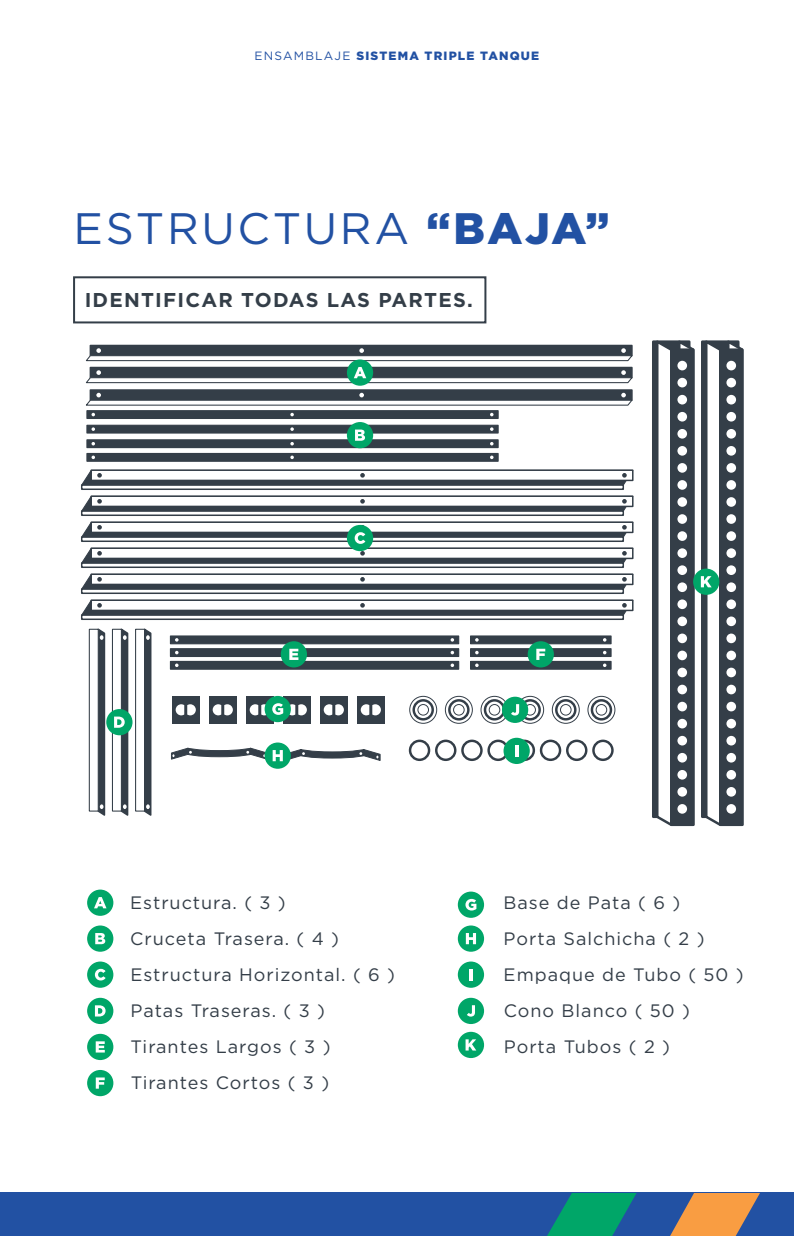
<style>
.page{position:relative;width:794px;height:1236px;background:#fff}
.page>*{position:absolute;margin:0;border:0;box-sizing:border-box;transform-origin:0 0}
.t1{font:44px "Gotham";letter-spacing:.06em;color:#2251a3}
.t2{font:700 20px "Gotham";letter-spacing:.06em;color:#343e48}
.t3{font:18px/36px "Gotham";letter-spacing:.055em;color:#343e48}
.t4{font:900 12px "Gotham";letter-spacing:.1em;color:#2251a3}
.s1{font-weight:400}
.s2{font-weight:900}
</style>
<div class="page">
<div style="left:0;top:1193px;width:794px;height:43px;background:#2251a3"></div>
<svg style="left:547px;top:1193px;width:89px;height:43px"></svg>
<svg style="left:670px;top:1193px;width:90px;height:43px"></svg>
<div style="left:73px;top:276px;width:413px;height:47px;border:2px solid #343e48"></div>
<div style="left:90px;top:345px;width:542px;height:11px;background:#343e48"></div>
<div style="left:90px;top:389px;width:542px;height:12px;background:#343e48;border:2px solid #343e48"></div>
<svg style="left:86px;top:393px;width:547px;height:13px"></svg>
<svg style="left:81px;top:486px;width:543px;height:4px"></svg>
<svg style="left:81px;top:469px;width:553px;height:17px"></svg>
<svg style="left:81px;top:512px;width:543px;height:4px"></svg>
<svg style="left:81px;top:495px;width:553px;height:17px"></svg>
<svg style="left:81px;top:564px;width:543px;height:4px"></svg>
<svg style="left:81px;top:590px;width:543px;height:4px"></svg>
<svg style="left:81px;top:573px;width:553px;height:17px"></svg>
<svg style="left:81px;top:616px;width:543px;height:4px"></svg>
<svg style="left:81px;top:599px;width:553px;height:17px"></svg>
<svg style="left:97px;top:628px;width:9px;height:188px"></svg>
<div style="left:89px;top:629px;width:10px;height:183px;background:#fff;border:1px solid #343e48"></div>
<svg style="left:112px;top:629px;width:2px;height:183px"></svg>
<svg style="left:143px;top:628px;width:9px;height:188px"></svg>
<div style="left:135px;top:629px;width:10px;height:183px;background:#fff;border:1px solid #343e48"></div>
<div style="left:86px;top:439px;width:413px;height:9px;background:#343e48;border:1px solid #343e48"></div>
<svg style="left:290px;top:442px;width:4px;height:3px"></svg>
<svg style="left:91px;top:442px;width:4px;height:3px"></svg>
<div style="left:86px;top:453px;width:413px;height:9px;background:#343e48;border:1px solid #343e48"></div>
<svg style="left:290px;top:456px;width:4px;height:3px"></svg>
<svg style="left:91px;top:456px;width:4px;height:3px"></svg>
<div style="left:86px;top:425px;width:413px;height:9px;background:#343e48;border:1px solid #343e48"></div>
<svg style="left:490px;top:427px;width:3px;height:4px"></svg>
<svg style="left:290px;top:427px;width:4px;height:4px"></svg>
<svg style="left:91px;top:427px;width:4px;height:4px"></svg>
<div style="left:86px;top:410px;width:413px;height:9px;background:#343e48;border:1px solid #343e48"></div>
<svg style="left:290px;top:413px;width:4px;height:3px"></svg>
<svg style="left:91px;top:413px;width:4px;height:3px"></svg>
<div style="left:170px;top:661px;width:289px;height:9px;background:#343e48;border:1px solid #343e48"></div>
<svg style="left:450px;top:663px;width:4px;height:4px"></svg>
<div style="left:170px;top:648px;width:289px;height:9px;background:#343e48;border:1px solid #343e48"></div>
<svg style="left:450px;top:651px;width:4px;height:3px"></svg>
<div style="left:170px;top:635px;width:289px;height:9px;background:#343e48;border:1px solid #343e48"></div>
<svg style="left:450px;top:638px;width:4px;height:4px"></svg>
<svg style="left:175px;top:638px;width:3px;height:4px"></svg>
<div style="left:470px;top:661px;width:141px;height:9px;background:#343e48;border:1px solid #343e48"></div>
<svg style="left:603px;top:663px;width:3px;height:4px"></svg>
<div style="left:470px;top:648px;width:141px;height:9px;background:#343e48;border:1px solid #343e48"></div>
<div style="left:470px;top:635px;width:141px;height:9px;background:#343e48;border:1px solid #343e48"></div>
<svg style="left:603px;top:638px;width:3px;height:4px"></svg>
<svg style="left:475px;top:638px;width:3px;height:4px"></svg>
<div style="left:172px;top:696px;width:27px;height:27px;background:#343e48"></div>
<svg style="left:176px;top:704px;width:20px;height:11px"></svg>
<div style="left:209px;top:696px;width:27px;height:27px;background:#343e48"></div>
<svg style="left:213px;top:704px;width:20px;height:11px"></svg>
<div style="left:246px;top:696px;width:27px;height:27px;background:#343e48"></div>
<div style="left:283px;top:696px;width:27px;height:27px;background:#343e48"></div>
<div style="left:320px;top:696px;width:27px;height:27px;background:#343e48"></div>
<svg style="left:324px;top:704px;width:20px;height:11px"></svg>
<div style="left:357px;top:696px;width:27px;height:27px;background:#343e48"></div>
<svg style="left:361px;top:704px;width:20px;height:11px"></svg>
<div style="left:409px;top:740px;width:21px;height:21px;border:2px solid #343e48;border-radius:50%"></div>
<div style="left:435px;top:740px;width:21px;height:21px;border:2px solid #343e48;border-radius:50%"></div>
<div style="left:461px;top:740px;width:21px;height:21px;border:2px solid #343e48;border-radius:50%"></div>
<div style="left:487px;top:740px;width:22px;height:21px;border:2px solid #343e48;border-radius:50%"></div>
<div style="left:513px;top:740px;width:22px;height:21px;border:2px solid #343e48;border-radius:50%"></div>
<div style="left:540px;top:740px;width:21px;height:21px;border:2px solid #343e48;border-radius:50%"></div>
<div style="left:566px;top:740px;width:21px;height:21px;border:2px solid #343e48;border-radius:50%"></div>
<div style="left:592px;top:740px;width:21px;height:21px;border:2px solid #343e48;border-radius:50%"></div>
<div style="left:412px;top:699px;width:22px;height:21px;border:2px solid #343e48;border-radius:50%"></div>
<div style="left:418px;top:704px;width:11px;height:11px;border:1px solid #343e48;border-radius:50%"></div>
<div style="left:409px;top:696px;width:28px;height:28px;border:1px solid #343e48;border-radius:50%"></div>
<div style="left:448px;top:699px;width:21px;height:21px;border:2px solid #343e48;border-radius:50%"></div>
<div style="left:453px;top:704px;width:11px;height:11px;border:1px solid #343e48;border-radius:50%"></div>
<div style="left:445px;top:696px;width:28px;height:28px;border:1px solid #343e48;border-radius:50%"></div>
<div style="left:484px;top:699px;width:21px;height:21px;border:2px solid #343e48;border-radius:50%"></div>
<div style="left:489px;top:704px;width:11px;height:11px;border:1px solid #343e48;border-radius:50%"></div>
<div style="left:480px;top:696px;width:28px;height:28px;border:1px solid #343e48;border-radius:50%"></div>
<div style="left:519px;top:699px;width:22px;height:21px;border:2px solid #343e48;border-radius:50%"></div>
<div style="left:524px;top:704px;width:11px;height:11px;border:1px solid #343e48;border-radius:50%"></div>
<div style="left:516px;top:696px;width:28px;height:28px;border:1px solid #343e48;border-radius:50%"></div>
<div style="left:555px;top:699px;width:21px;height:21px;border:2px solid #343e48;border-radius:50%"></div>
<div style="left:560px;top:704px;width:11px;height:11px;border:1px solid #343e48;border-radius:50%"></div>
<div style="left:552px;top:696px;width:28px;height:28px;border:1px solid #343e48;border-radius:50%"></div>
<div style="left:590px;top:699px;width:22px;height:21px;border:2px solid #343e48;border-radius:50%"></div>
<div style="left:596px;top:704px;width:11px;height:11px;border:1px solid #343e48;border-radius:50%"></div>
<div style="left:587px;top:696px;width:28px;height:28px;border:1px solid #343e48;border-radius:50%"></div>
<div style="left:652px;top:340px;width:38px;height:478px;background:#343e48"></div>
<svg style="left:347px;top:359px;width:26px;height:27px"></svg>
<svg style="left:86px;top:348px;width:547px;height:36px"></svg>
<div style="left:347px;top:422px;width:26px;height:26px;background:#00a668;border-radius:50%"></div>
<svg style="left:355px;top:430px;width:10px;height:11px"></svg>
<svg style="left:81px;top:521px;width:553px;height:43px"></svg>
<div style="left:106px;top:709px;width:26px;height:26px;background:#00a668;border-radius:50%"></div>
<svg style="left:114px;top:628px;width:16px;height:188px"></svg>
<div style="left:281px;top:641px;width:26px;height:26px;background:#00a668;border-radius:50%"></div>
<svg style="left:289px;top:649px;width:9px;height:11px"></svg>
<div style="left:527px;top:641px;width:27px;height:26px;background:#00a668;border-radius:50%"></div>
<svg style="left:536px;top:649px;width:9px;height:11px"></svg>
<div style="left:265px;top:696px;width:26px;height:26px;background:#00a668;border-radius:50%"></div>
<svg style="left:250px;top:703px;width:57px;height:12px"></svg>
<div style="left:265px;top:742px;width:26px;height:27px;background:#00a668;border-radius:50%"></div>
<svg style="left:171px;top:747px;width:210px;height:15px"></svg>
<div style="left:503px;top:738px;width:27px;height:26px;background:#00a668;border-radius:50%"></div>
<svg style="left:515px;top:745px;width:3px;height:11px"></svg>
<div style="left:502px;top:697px;width:26px;height:26px;background:#00a668;border-radius:50%"></div>
<svg style="left:511px;top:704px;width:8px;height:11px"></svg>
<svg style="left:655px;top:340px;width:89px;height:487px"></svg>
<div style="left:87px;top:890px;width:26px;height:26px;background:#00a668;border-radius:50%"></div>
<svg style="left:94px;top:897px;width:12px;height:11px"></svg>
<div style="left:87px;top:925px;width:26px;height:27px;background:#00a668;border-radius:50%"></div>
<svg style="left:95px;top:933px;width:10px;height:11px"></svg>
<div style="left:87px;top:961px;width:26px;height:27px;background:#00a668;border-radius:50%"></div>
<svg style="left:95px;top:969px;width:11px;height:11px"></svg>
<div style="left:87px;top:998px;width:26px;height:26px;background:#00a668;border-radius:50%"></div>
<svg style="left:95px;top:1005px;width:11px;height:11px"></svg>
<div style="left:87px;top:1034px;width:26px;height:26px;background:#00a668;border-radius:50%"></div>
<svg style="left:96px;top:1041px;width:9px;height:11px"></svg>
<div style="left:87px;top:1070px;width:26px;height:26px;background:#00a668;border-radius:50%"></div>
<svg style="left:96px;top:1077px;width:9px;height:12px"></svg>
<div style="left:458px;top:892px;width:26px;height:26px;background:#00a668;border-radius:50%"></div>
<svg style="left:465px;top:899px;width:11px;height:11px"></svg>
<div style="left:458px;top:925px;width:26px;height:27px;background:#00a668;border-radius:50%"></div>
<svg style="left:466px;top:933px;width:10px;height:11px"></svg>
<div style="left:458px;top:961px;width:26px;height:27px;background:#00a668;border-radius:50%"></div>
<svg style="left:469px;top:969px;width:3px;height:11px"></svg>
<div style="left:458px;top:998px;width:26px;height:26px;background:#00a668;border-radius:50%"></div>
<svg style="left:467px;top:1005px;width:8px;height:12px"></svg>
<div style="left:458px;top:1032px;width:26px;height:26px;background:#00a668;border-radius:50%"></div>
<svg style="left:465px;top:1039px;width:11px;height:11px"></svg>
<p class="t4" style="left:254px;top:48px;width:286px"><span class="s1">ENSAMBLAJE</span> SISTEMA TRIPLE TANQUE</p>
<h1 class="t1" style="left:74px;top:201px;width:537px">ESTRUCTURA <span class="s2">“BAJA”</span></h1>
<p class="t2" style="left:85px;top:287px;width:389px">IDENTIFICAR TODAS LAS PARTES.</p>
<p class="t3" style="left:130px;top:884px;width:266px">Estructura. ( 3 )<br>Cruceta Trasera. ( 4 )<br>Estructura Horizontal. ( 6 )<br>Patas Traseras. ( 3 )<br>Tirantes Largos ( 3 )<br>Tirantes Cortos ( 3 )</p>
<p class="t3" style="left:503px;top:884px;width:242px">Base de Pata ( 6 )<br>Porta Salchicha ( 2 )<br>Empaque de Tubo ( 50 )<br>Cono Blanco ( 50 )<br>Porta Tubos ( 2 )</p>
</div>
